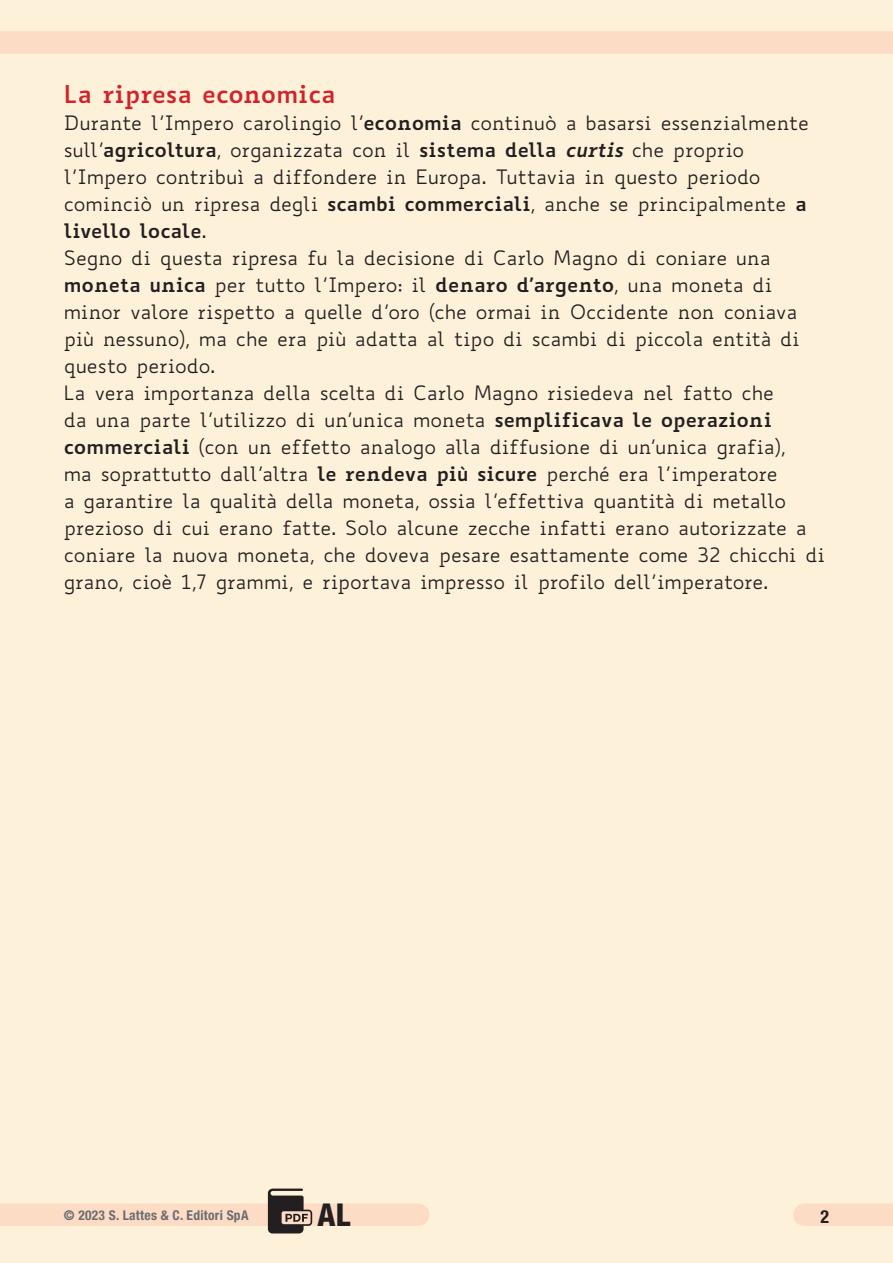
<style>
.page{position:relative;width:893px;height:1263px;background:#fef1d9}
.page>*{position:absolute;margin:0;border:0;box-sizing:border-box;transform-origin:0 0}
.t1{font:800 condensed 31.5px "Helvetica Neue LT Std";color:#231f20}
.testo_colonna_con_so{font:700 24px "Biancoenero";color:#d1232a}
.testo_colonna{font:19.5px/27px "Biancoenero";letter-spacing:-.02em;color:#231f20}
.t2{font:700 condensed 18px "Helvetica Neue LT Std";color:#231f20}
.t3{font:700 condensed 13.5px "Helvetica Neue LT Std";letter-spacing:.02em;color:#6c6d70}
.s1{font-weight:700}
.s2{font-weight:700;font-style:italic}
</style>
<div class="page">
<div style="left:0;top:1203px;width:418px;height:23px;background:#fddcc5"></div>
<div style="left:0;top:31px;width:893px;height:23px;background:#fddcc5"></div>
<div style="left:804px;top:1203px;width:89px;height:23px;background:#fddcc5"></div>
<svg style="left:268px;top:1188px;width:44px;height:45px"></svg>
<p class="testo_colonna_con_so" style="left:64px;top:73px;width:273px">La ripresa economica</p>
<p class="testo_colonna" style="left:64px;top:109px;width:747px">Durante l’Impero carolingio l’<span class="s1">economia</span> continuò a basarsi essenzialmente sull’<span class="s1">agricoltura</span>, organizzata con il <span class="s1">sistema della</span> <span class="s2">curtis</span> che proprio l’Impero contribuì a diffondere in Europa. Tuttavia in questo periodo cominciò un ripresa degli <span class="s1">scambi commerciali</span>, anche se principalmente <span class="s1">a livello locale</span>.</p>
<p class="testo_colonna" style="left:64px;top:244px;width:738px">Segno di questa ripresa fu la decisione di Carlo Magno di coniare una <span class="s1">moneta unica</span> per tutto l’Impero: il <span class="s1">denaro d’argento</span>, una moneta di minor valore rispetto a quelle d’oro (che ormai in Occidente non coniava più nessuno), ma che era più adatta al tipo di scambi di piccola entità di questo periodo.</p>
<p class="testo_colonna" style="left:64px;top:379px;width:763px">La vera importanza della scelta di Carlo Magno risiedeva nel fatto che<br>da una parte l’utilizzo di un’unica moneta <span class="s1">semplificava le operazioni commerciali</span> (con un effetto analogo alla diffusione di un’unica grafia),<br>ma soprattutto dall’altra <span class="s1">le rendeva più sicure</span> perché era l’imperatore<br>a garantire la qualità della moneta, ossia l’effettiva quantità di metallo prezioso di cui erano fatte. Solo alcune zecche infatti erano autorizzate a coniare la nuova moneta, che doveva pesare esattamente come 32 chicchi di grano, cioè 1,7 grammi, e riportava impresso il profilo dell’imperatore.</p>
<p class="t3" style="left:64px;top:1206px;width:186px">© 2023 S. Lattes &amp; C. Editori SpA</p>
<h1 class="t1" style="left:318px;top:1195px;width:34px">AL</h1>
<p class="t2" style="left:820px;top:1206px;width:10px">2</p>
</div>
